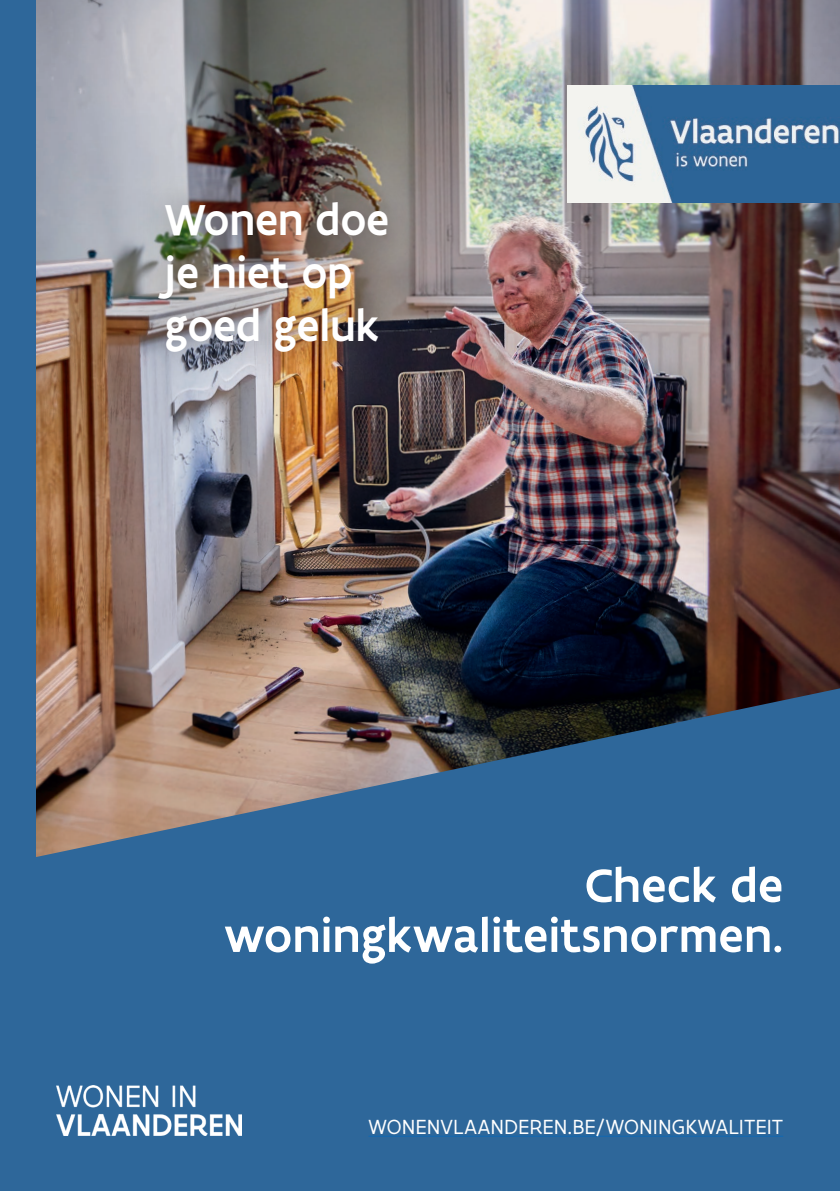
<style>
.page{position:relative;width:840px;height:1191px;background:#fff}
.page>*{position:absolute;margin:0;border:0;box-sizing:border-box;transform-origin:0 0}
.t1{font:500 50px/50px "Flanders Art Sans";letter-spacing:.005em;color:#fff;text-align:right}
.t2{font:500 46.4px/53px "Flanders Art Sans";color:#fff}
.t3{font:22px "Flanders Art Sans";letter-spacing:.005em;color:#fff}
</style>
<div class="page">
<img style="left:36px;top:0;width:803px;height:688px">
<div style="left:128px;top:171px;width:293px;height:214px;background:#231f20;opacity:.5"></div>
<svg style="left:36px;top:688px;width:803px;height:503px;fill:#2e679a"></svg>
<img style="left:57px;top:1085px;width:184px;height:50px">
<hr style="left:368px;top:1135px;width:414px;height:1px;background:#0f67b3">
<div style="left:0;top:0;width:36px;height:1191px;background:#2e679a"></div>
<img style="left:567px;top:85px;width:272px;height:117px">
<h2 class="t2" style="left:164px;top:193px;width:226px">Wonen doe je niet op goed geluk</h2>
<h1 class="t1" style="left:224px;top:860px;width:560px">Check de woningkwaliteitsnormen.</h1>
<p class="t3" style="left:368px;top:1113px;width:416px">WONENVLAANDEREN.BE/WONINGKWALITEIT</p>
</div>
